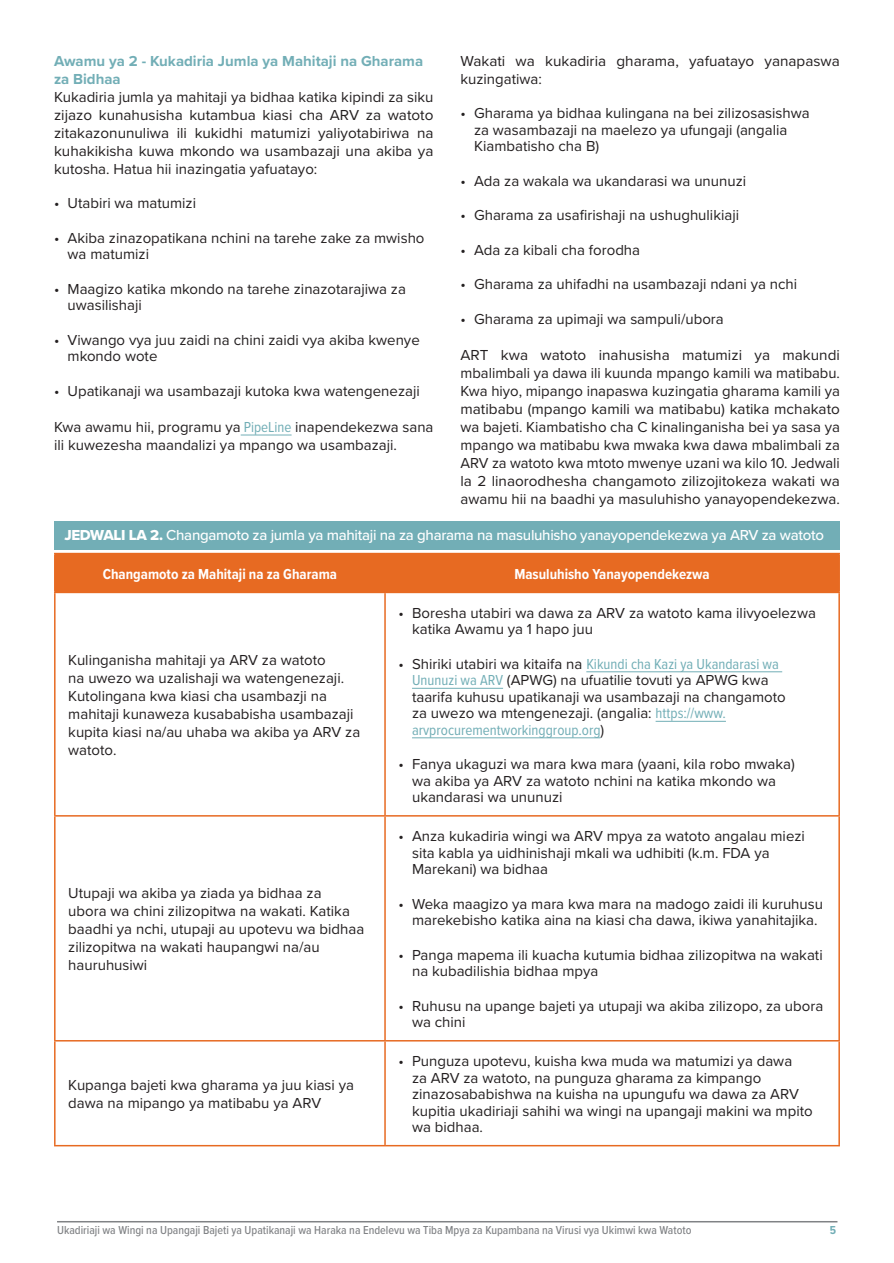
<style>
.page{position:relative;width:894px;height:1263px;background:#fff}
.page>*{position:absolute;margin:0;border:0;box-sizing:border-box;transform-origin:0 0}
.t1{font:15px/18px "Proxima Nova";color:#231f20}
.t2{font:500 15px "Proxima Nova";letter-spacing:-.02em;color:#fff}
.t3{font:15px "Proxima Nova Cond";color:#72aeb6}
.t4{font:700 15px "Proxima Nova Cond";color:#fff}
.t5{font:700 15px/18px "Proxima Nova";color:#72aeb6}
.t6{font:500 12px "Proxima Nova Cond";color:#808285}
.t7{font:700 12px "Proxima Nova Cond";color:#72aeb6}
.s1{font-family:"Proxima Nova Cond";color:#72aeb6}
.s2{font-family:"Proxima Nova Extrabld";font-weight:400}
.s3{font-family:"Proxima Nova";color:#231f20}
</style>
<div class="page">
<hr style="left:57px;top:1221px;width:780px;height:1px;background:#808285">
<hr style="left:240px;top:434px;width:51px;height:1px;background:#72aeb6">
<div style="left:54px;top:521px;width:785px;height:29px;background:#72aeb6"></div>
<div style="left:56px;top:554px;width:782px;height:37px;background:#e76a22"></div>
<hr style="left:384px;top:554px;width:1px;height:37px;background:#e76a22">
<hr style="left:384px;top:593px;width:1px;height:222px;background:#e76a22">
<hr style="left:54px;top:815px;width:331px;height:1px;background:#e76a22">
<hr style="left:385px;top:815px;width:454px;height:1px;background:#e76a22">
<hr style="left:384px;top:816px;width:1px;height:224px;background:#e76a22">
<hr style="left:54px;top:1040px;width:331px;height:1px;background:#e76a22">
<hr style="left:385px;top:1040px;width:454px;height:1px;background:#e76a22">
<hr style="left:384px;top:1041px;width:1px;height:103px;background:#e76a22">
<hr style="left:54px;top:553px;width:331px;height:1px;background:#e76a22">
<hr style="left:54px;top:554px;width:2px;height:37px;background:#e76a22">
<hr style="left:385px;top:553px;width:454px;height:1px;background:#e76a22">
<hr style="left:838px;top:554px;width:1px;height:37px;background:#e76a22">
<hr style="left:54px;top:591px;width:331px;height:2px;background:#e76a22">
<hr style="left:54px;top:593px;width:2px;height:222px;background:#e76a22">
<hr style="left:385px;top:591px;width:454px;height:2px;background:#e76a22">
<hr style="left:838px;top:593px;width:1px;height:222px;background:#e76a22">
<hr style="left:54px;top:816px;width:2px;height:224px;background:#e76a22">
<hr style="left:838px;top:816px;width:1px;height:224px;background:#e76a22">
<hr style="left:54px;top:1041px;width:2px;height:103px;background:#e76a22">
<hr style="left:838px;top:1041px;width:1px;height:103px;background:#e76a22">
<hr style="left:54px;top:1144px;width:331px;height:2px;background:#e76a22">
<hr style="left:385px;top:1144px;width:454px;height:2px;background:#e76a22">
<hr style="left:586px;top:671px;width:195px;height:1px;background:#72aeb6">
<hr style="left:412px;top:688px;width:91px;height:1px;background:#72aeb6">
<hr style="left:655px;top:721px;width:70px;height:1px;background:#72aeb6">
<hr style="left:412px;top:737px;width:188px;height:1px;background:#72aeb6">
<p class="t5" style="left:54px;top:52px;width:370px">Awamu ya 2 - Kukadiria Jumla ya Mahitaji na Gharama za Bidhaa</p>
<p class="t1" style="left:54px;top:87px;width:381px;text-align:justify">Kukadiria jumla ya mahitaji ya bidhaa katika kipindi za siku zijazo kunahusisha kutambua kiasi cha ARV za watoto zitakazonunuliwa ili kukidhi matumizi yaliyotabiriwa na kuhakikisha kuwa mkondo wa usambazaji una akiba ya kutosha. Hatua hii inazingatia yafuatayo:</p>
<p class="t1" style="left:54px;top:194px;width:143px">• Utabiri wa matumizi</p>
<p class="t1" style="left:68px;top:229px;width:358px;line-height:16.5px;text-indent:-14px">• Akiba zinazopatikana nchini na tarehe zake za mwisho wa matumizi</p>
<p class="t1" style="left:68px;top:280px;width:340px;line-height:16.5px;text-indent:-14px">• Maagizo katika mkondo na tarehe zinazotarajiwa za uwasilishaji</p>
<p class="t1" style="left:68px;top:331px;width:353px;line-height:16.5px;text-indent:-14px">• Viwango vya juu zaidi na chini zaidi vya akiba kwenye mkondo wote</p>
<p class="t1" style="left:54px;top:381px;width:367px">• Upatikanaji wa usambazaji kutoka kwa watengenezaji</p>
<p class="t1" style="left:54px;top:417px;width:381px">Kwa awamu hii, programu ya <span class="s1">PipeLine</span> inapendekezwa sana ili kuwezesha maandalizi ya mpango wa usambazaji.</p>
<p class="t1" style="left:460px;top:51px;width:381px">Wakati wa kukadiria gharama, yafuatayo yanapaswa kuzingatiwa:</p>
<p class="t1" style="left:474px;top:104px;width:337px;line-height:16.5px;text-indent:-14px">• Gharama ya bidhaa kulingana na bei zilizosasishwa za wasambazaji na maelezo ya ufungaji (angalia<br>Kiambatisho cha B)</p>
<p class="t1" style="left:460px;top:171px;width:287px">• Ada za wakala wa ukandarasi wa ununuzi</p>
<p class="t1" style="left:460px;top:206px;width:280px">• Gharama za usafirishaji na ushughulikiaji</p>
<p class="t1" style="left:460px;top:240px;width:181px">• Ada za kibali cha forodha</p>
<p class="t1" style="left:460px;top:275px;width:338px">• Gharama za uhifadhi na usambazaji ndani ya nchi</p>
<p class="t1" style="left:460px;top:309px;width:265px">• Gharama za upimaji wa sampuli/ubora</p>
<p class="t1" style="left:460px;top:345px;width:381px;text-align:justify">ART kwa watoto inahusisha matumizi ya makundi mbalimbali ya dawa ili kuunda mpango kamili wa matibabu.<br>Kwa hiyo, mipango inapaswa kuzingatia gharama kamili ya matibabu (mpango kamili wa matibabu) katika mchakato wa bajeti. Kiambatisho cha C kinalinganisha bei ya sasa ya mpango wa matibabu kwa mwaka kwa dawa mbalimbali za ARV za watoto kwa mtoto mwenye uzani wa kilo 10. Jedwali la 2 linaorodhesha changamoto zilizojitokeza wakati wa awamu hii na baadhi ya masuluhisho yanayopendekezwa.</p>
<p class="t2" style="left:64px;top:524px;width:760px"><span class="s2">JEDWALI LA 2.</span> Changamoto za jumla ya mahitaji na za gharama na masuluhisho yanayopendekezwa ya ARV za watoto</p>
<p class="t4" style="left:103px;top:563px;width:236px">Changamoto za Mahitaji na za Gharama</p>
<p class="t4" style="left:514px;top:563px;width:197px">Masuluhisho Yanayopendekezwa</p>
<p class="t1" style="left:68px;top:650px;width:293px">Kulinganisha mahitaji ya ARV za watoto<br>na uwezo wa uzalishaji wa watengenezaji.<br>Kutolingana kwa kiasi cha usambazji na mahitaji kunaweza kusababisha usambazaji kupita kiasi na/au uhaba wa akiba ya ARV za watoto.</p>
<p class="t1" style="left:68px;top:883px;width:297px">Utupaji wa akiba ya ziada ya bidhaa za<br>ubora wa chini zilizopitwa na wakati. Katika baadhi ya nchi, utupaji au upotevu wa bidhaa zilizopitwa na wakati haupangwi na/au hauruhusiwi</p>
<p class="t1" style="left:68px;top:1075px;width:287px">Kupanga bajeti kwa gharama ya juu kiasi ya dawa na mipango ya matibabu ya ARV</p>
<p class="t1" style="left:412px;top:604px;width:405px;line-height:16.5px;text-indent:-14px">• Boresha utabiri wa dawa za ARV za watoto kama ilivyoelezwa katika Awamu ya 1 hapo juu</p>
<p class="t3" style="left:398px;top:653px;width:382px"><span class="s3">• Shiriki utabiri wa kitaifa na</span> Kikundi cha Kazi ya Ukandarasi wa</p>
<p class="t1" style="left:412px;top:671px;width:375px;line-height:16.5px"><span class="s1">Ununuzi wa ARV</span> (APWG) na ufuatilie tovuti ya APWG kwa taarifa kuhusu upatikanaji wa usambazaji na changamoto za uwezo wa mtengenezaji. (angalia: <span class="s1">https://www.</span></p>
<p class="t3" style="left:412px;top:719px;width:194px">arvprocurementworkinggroup.org<span class="s3">)</span></p>
<p class="t1" style="left:412px;top:755px;width:384px;line-height:16.5px;text-indent:-14px">• Fanya ukaguzi wa mara kwa mara (yaani, kila robo mwaka) wa akiba ya ARV za watoto nchini na katika mkondo wa ukandarasi wa ununuzi</p>
<p class="t1" style="left:412px;top:827px;width:394px;line-height:16.5px;text-indent:-14px">• Anza kukadiria wingi wa ARV mpya za watoto angalau miezi sita kabla ya uidhinishaji mkali wa udhibiti (k.m. FDA ya<br>Marekani) wa bidhaa</p>
<p class="t1" style="left:398px;top:894px;width:426px;line-height:16.5px;text-align:center">• Weka maagizo ya mara kwa mara na madogo zaidi ili kuruhusu marekebisho katika aina na kiasi cha dawa, ikiwa yanahitajika.</p>
<p class="t1" style="left:412px;top:945px;width:412px;line-height:16.5px;text-indent:-14px">• Panga mapema ili kuacha kutumia bidhaa zilizopitwa na wakati na kubadilishia bidhaa mpya</p>
<p class="t1" style="left:412px;top:996px;width:412px;line-height:16.5px;text-indent:-14px">• Ruhusu na upange bajeti ya utupaji wa akiba zilizopo, za ubora wa chini</p>
<p class="t1" style="left:412px;top:1052px;width:402px;line-height:16.5px;text-indent:-14px">• Punguza upotevu, kuisha kwa muda wa matumizi ya dawa<br>za ARV za watoto, na punguza gharama za kimpango zinazosababishwa na kuisha na upungufu wa dawa za ARV kupitia ukadiriaji sahihi wa wingi na upangaji makini wa mpito wa bidhaa.</p>
<p class="t6" style="left:57px;top:1221px;width:635px">Ukadiriaji wa Wingi na Upangaji Bajeti ya Upatikanaji wa Haraka na Endelevu wa Tiba Mpya za Kupambana na Virusi vya Ukimwi kwa Watoto</p>
<p class="t7" style="left:829px;top:1221px;width:8px">5</p>
</div>
